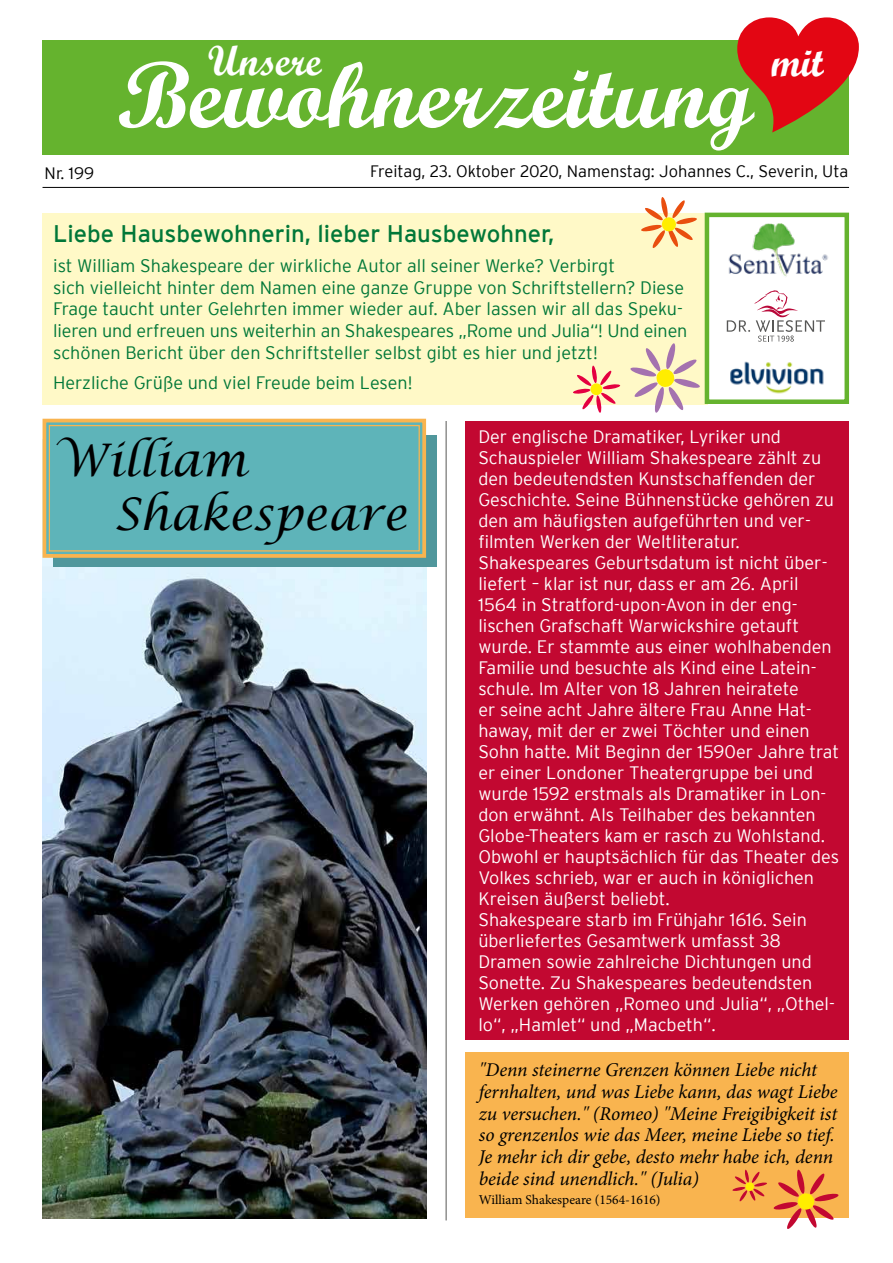
<style>
.page{position:relative;width:893px;height:1263px;background:#fff}
.page>*{position:absolute;margin:0;border:0;box-sizing:border-box;transform-origin:0 0}
.t1{font:93.9px "Script MT Bold";color:#fff}
.t2{font:italic 45px/54px "Lucida Calligraphy";color:#000}
.t3{font:42px "Script MT Bold";color:#fff}
.t4{font:24px "Interstate";color:#007738}
.t5{font:italic 19.5px/21.8px "Minion Pro";letter-spacing:-.005em;color:#000}
.t6{font:300 18px/21px "Interstate";color:#fff}
.t7{font:300 18px/21.6px "Interstate";color:#007738}
.t8{font:300 16.5px "Interstate";color:#000}
.t9{font:13.5px "Minion Pro";color:#000}
</style>
<div class="page">
<img style="left:43px;top:560px;width:383px;height:658px">
<div style="left:53px;top:435px;width:384px;height:132px;background:#50979c"></div>
<div style="left:466px;top:422px;width:383px;height:618px;background:#c20831"></div>
<div style="left:466px;top:1052px;width:383px;height:166px;background:#f9b44f"></div>
<div style="left:43px;top:213px;width:665px;height:192px;background:#fff9c7"></div>
<hr style="left:43px;top:187px;width:806px;height:1px;background:#000">
<svg style="left:630px;top:343px;width:70px;height:70px"></svg>
<svg style="left:641px;top:197px;width:56px;height:51px"></svg>
<div style="left:43px;top:40px;width:806px;height:115px;background:#65b32e"></div>
<svg style="left:573px;top:365px;width:47px;height:48px"></svg>
<div style="left:705px;top:213px;width:144px;height:191px;background:#fff;border:4px solid #65b32e"></div>
<img style="left:730px;top:361px;width:94px;height:33px">
<svg style="left:727px;top:290px;width:98px;height:52px"></svg>
<img style="left:728px;top:224px;width:100px;height:53px">
<hr style="left:446px;top:421px;width:1px;height:799px;background:#575756">
<svg style="left:732px;top:1169px;width:35px;height:33px"></svg>
<svg style="left:773px;top:1169px;width:66px;height:60px"></svg>
<svg style="left:42px;top:418px;width:385px;height:142px;background:#6ab3b0"></svg>
<div style="left:49px;top:425px;width:371px;height:126px;border:1px solid #f9b44f"></div>
<h3 class="t3" style="left:208px;top:35px;width:115px">Unsere</h3>
<h3 class="t3" style="left:771px;top:36px;width:54px">mit</h3>
<h1 class="t1" style="left:118px;top:38px;width:637px">Bewohnerzeitung</h1>
<p class="t8" style="left:45px;top:164px;width:51px">Nr. 199</p>
<p class="t8" style="left:370px;top:162px;width:479px">Freitag, 23. Oktober 2020, Namenstag: Johannes C., Severin, Uta</p>
<h3 class="t4" style="left:53px;top:220px;width:503px">Liebe Hausbewohnerin, lieber Hausbewohner,</h3>
<p class="t7" style="left:53px;top:255px;width:636px">ist William Shakespeare der wirkliche Autor all seiner Werke? Verbirgt<br>sich vielleicht hinter dem Namen eine ganze Gruppe von Schriftstellern? Diese Frage taucht unter Gelehrten immer wieder auf. Aber lassen wir all das Speku&shy;lieren und erfreuen uns weiterhin an Shakespeares „Rome und Julia“! Und einen schönen Bericht über den Schriftsteller selbst gibt es hier und jetzt!</p>
<p class="t7" style="left:53px;top:371px;width:361px">Herzliche Grüße und viel Freude beim Lesen!</p>
<h2 class="t2" style="left:114px;top:434px;width:295px;text-indent:-60px">William<br>Shakespeare</h2>
<p class="t6" style="left:478px;top:426px;width:362px">Der englische Dramatiker, Lyriker und Schauspieler William Shakespeare zählt zu den bedeutendsten Kunstschaffenden der Geschichte. Seine Bühnenstücke gehören zu den am häufigsten aufgeführten und ver&shy;filmten Werken der Weltliteratur.<br>Shakespeares Geburtsdatum ist nicht über&shy;liefert – klar ist nur, dass er am 26. April 1564 in Stratford-upon-Avon in der eng&shy;lischen Grafschaft Warwickshire getauft wurde. Er stammte aus einer wohlhabenden Familie und besuchte als Kind eine Latein&shy;schule. Im Alter von 18 Jahren heiratete<br>er seine acht Jahre ältere Frau Anne Hat&shy;haway, mit der er zwei Töchter und einen Sohn hatte. Mit Beginn der 1590er Jahre trat er einer Londoner Theatergruppe bei und wurde 1592 erstmals als Dramatiker in Lon&shy;don erwähnt. Als Teilhaber des bekannten Globe-Theaters kam er rasch zu Wohlstand.<br>Obwohl er hauptsächlich für das Theater des Volkes schrieb, war er auch in königlichen Kreisen äußerst beliebt.<br>Shakespeare starb im Frühjahr 1616. Sein überliefertes Gesamtwerk umfasst 38<br>Dramen sowie zahlreiche Dichtungen und Sonette. Zu Shakespeares bedeutendsten Werken gehören „Romeo und Julia“, „Othel&shy;lo“, „Hamlet“ und „Macbeth“.</p>
<p class="t5" style="left:479px;top:1059px;width:360px">"Denn steinerne Grenzen können Liebe nicht fernhalten, und was Liebe kann, das wagt Liebe zu versuchen." (Romeo) "Meine Freigibigkeit ist so grenzenlos wie das Meer, meine Liebe so tief.<br>Je mehr ich dir gebe, desto mehr habe ich, denn beide sind unendlich." (Julia)</p>
<p class="t9" style="left:479px;top:1191px;width:183px">William Shakespeare (1564-1616)</p>
</div>
